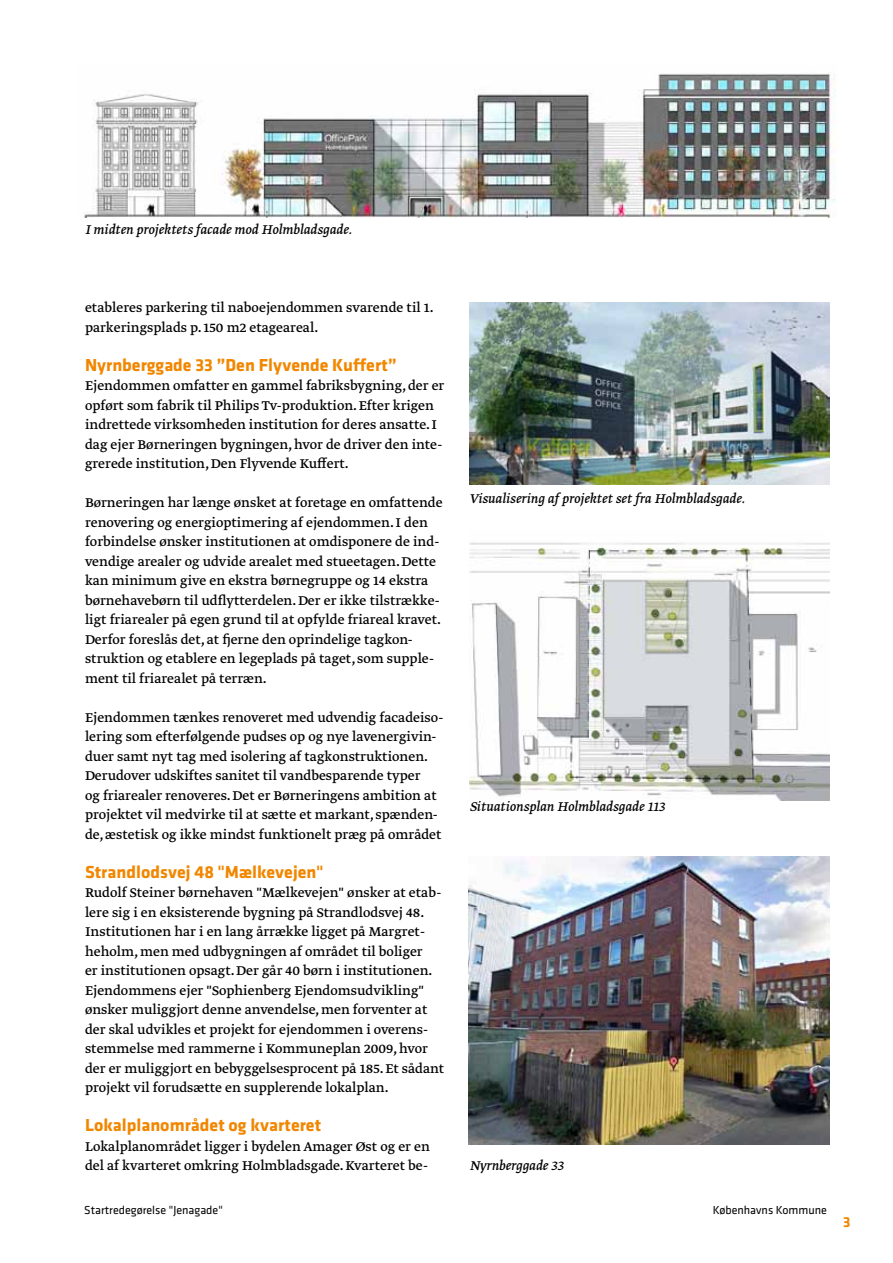
<style>
.page{position:relative;width:893px;height:1263px;background:#fff}
.page>*{position:absolute;margin:0;border:0;box-sizing:border-box;transform-origin:0 0}
.t1{font:700 18px "Klavika";color:#f18700}
.t2{font:15px/19.5px "Greta Text";color:#000}
.t3{font:italic 15px "Greta Text";color:#000}
.t4{font:700 15px "Klavika";color:#f18700}
.t5{font:12px "Klavika";color:#000}
</style>
<div class="page">
<img style="left:84px;top:73px;width:752px;height:145px">
<img style="left:470px;top:302px;width:359px;height:182px">
<img style="left:469px;top:857px;width:360px;height:287px">
<img style="left:469px;top:542px;width:361px;height:258px">
<p class="t3" style="left:85px;top:223px;width:269px">I midten projektets facade mod Holmbladsgade.</p>
<p class="t2" style="left:85px;top:299px;width:350px">etableres parkering til naboejendommen svarende til 1. parkeringsplads p. 150 m2 etageareal.</p>
<p class="t1" style="left:85px;top:358px;width:313px">Nyrnberggade 33 ”Den Flyvende Kuffert”</p>
<p class="t2" style="left:85px;top:377px;width:361px">Ejendommen omfatter en gammel fabriksbygning, der er opført som fabrik til Philips Tv-produktion. Efter krigen indrettede virksomheden institution for deres ansatte. I dag ejer Børneringen bygningen, hvor de driver den inte&shy;grerede institution, Den Flyvende Kuffert.</p>
<p class="t2" style="left:85px;top:494px;width:359px">Børneringen har længe ønsket at foretage en omfattende renovering og energioptimering af ejendommen. I den forbindelse ønsker institutionen at omdisponere de ind&shy;vendige arealer og udvide arealet med stueetagen. Dette kan minimum give en ekstra børnegruppe og 14 ekstra børnehavebørn til udflytterdelen. Der er ikke tilstrække&shy;ligt friarealer på egen grund til at opfylde friareal kravet.<br>Derfor foreslås det, at fjerne den oprindelige tagkon&shy;struktion og etablere en legeplads på taget, som supple&shy;ment til friarealet på terræn.</p>
<p class="t2" style="left:85px;top:708px;width:360px">Ejendommen tænkes renoveret med udvendig facadeiso&shy;lering som efterfølgende pudses op og nye lavenergivin&shy;duer samt nyt tag med isolering af tagkonstruktionen.<br>Derudover udskiftes sanitet til vandbesparende typer<br>og friarealer renoveres. Det er Børneringens ambition at projektet vil medvirke til at sætte et markant, spænden&shy;de, æstetisk og ikke mindst funktionelt præg på området</p>
<p class="t1" style="left:85px;top:865px;width:240px">Strandlodsvej 48 "Mælkevejen"</p>
<p class="t2" style="left:85px;top:884px;width:361px">Rudolf Steiner børnehaven "Mælkevejen" ønsker at etab&shy;lere sig i en eksisterende bygning på Strandlodsvej 48.<br>Institutionen har i en lang årrække ligget på Margret&shy;heholm, men med udbygningen af området til boliger<br>er institutionen opsagt. Der går 40 børn i institutionen.<br>Ejendommens ejer "Sophienberg Ejendomsudvikling" ønsker muliggjort denne anvendelse, men forventer at der skal udvikles et projekt for ejendommen i overens&shy;stemmelse med rammerne i Kommuneplan 2009, hvor der er muliggjort en bebyggelsesprocent på 185. Et sådant projekt vil forudsætte en supplerende lokalplan.</p>
<p class="t1" style="left:85px;top:1118px;width:238px">Lokalplanområdet og kvarteret</p>
<p class="t2" style="left:85px;top:1137px;width:346px">Lokalplanområdet ligger i bydelen Amager Øst og er en del af kvarteret omkring Holmbladsgade. Kvarteret be-</p>
<p class="t3" style="left:470px;top:492px;width:277px">Visualisering af projektet set fra Holmbladsgade.</p>
<p class="t3" style="left:470px;top:800px;width:197px">Situationsplan Holmbladsgade 113</p>
<p class="t3" style="left:470px;top:1159px;width:95px">Nyrnberggade 33</p>
<p class="t5" style="left:84px;top:1206px;width:140px">Startredegørelse "Jenagade"</p>
<p class="t5" style="left:713px;top:1206px;width:116px">Københavns Kommune</p>
<p class="t4" style="left:843px;top:1216px;width:9px">3</p>
</div>
